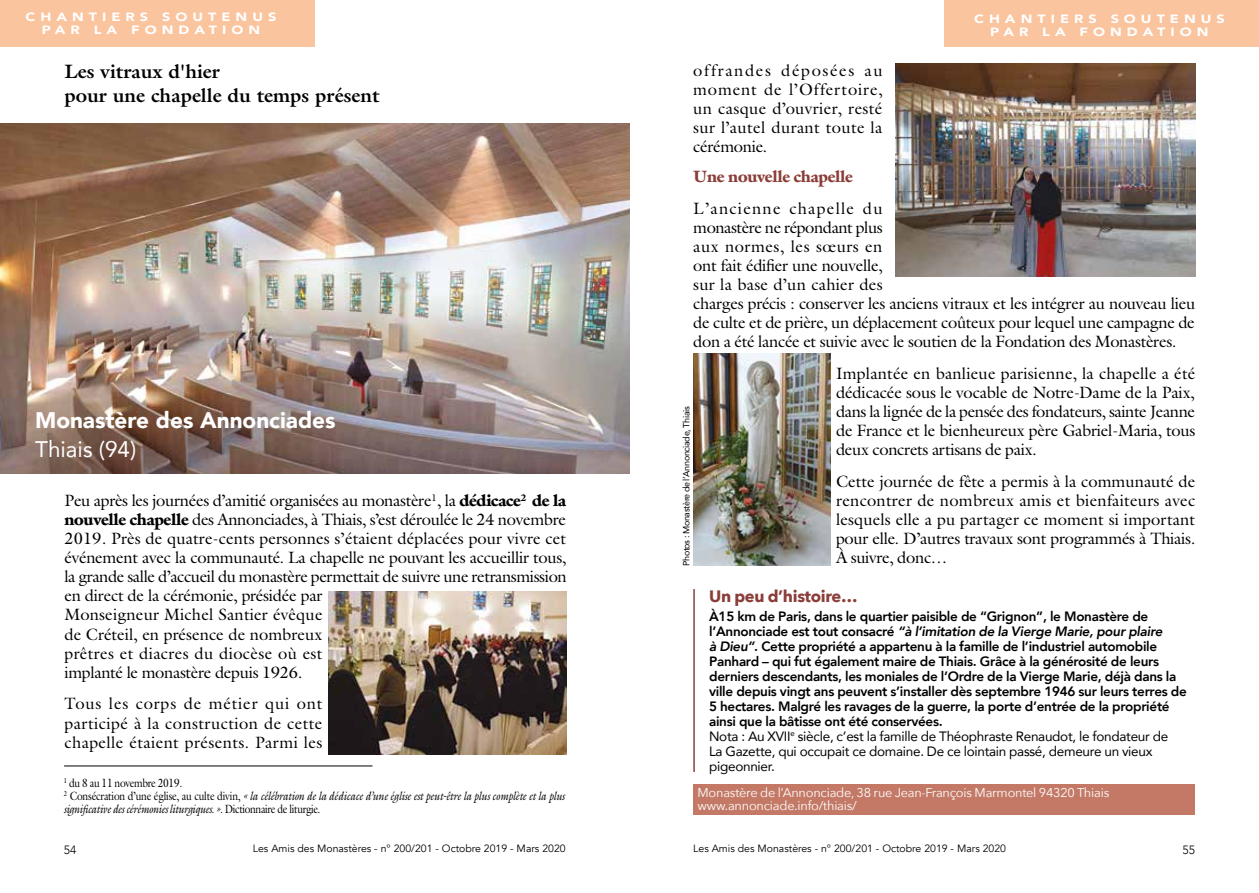
<style>
.page{position:relative;width:1259px;height:893px;background:#fff}
.page>*{position:absolute;margin:0;border:0;box-sizing:border-box;transform-origin:0 0}
.t1{font:900 22.5px "Avenir";color:#fff}
.t2{font:22.5px "Avenir";color:#fff}
.t3{font:700 19.5px/24px "Galliard Pro";color:#000}
.t4{font:16.5px/19px "Galliard Pro";letter-spacing:-.015em;color:#000;text-align:justify}
.t5{font:900 16.5px "Galliard Pro";letter-spacing:-.02em;color:#8b3d38}
.t6{font:700 16.5px "Avenir Next";letter-spacing:-.02em;color:#8b3d38}
.t7{font:800 13.5px/15px "Avenir";letter-spacing:-.02em;color:#000}
.t8{font:12.75px/13.5px "Avenir Next";letter-spacing:-.015em;color:#fff}
.t9{font:italic 12px/12.8px "Galliard Pro";letter-spacing:-.015em;color:#000;scale:.85 1}
.t10{font:900 12px/13.5px "Avenir";letter-spacing:.35em;color:#fff;text-align:center;scale:1.2 1}
.t11{font:300 12px "Avenir";color:#000}
.t12{font:10.5px "Avenir";color:#000}
.t13{font:9px "Avenir";letter-spacing:-.04em;color:#000}
.s1{font-weight:900}
.s2{font-style:normal}
.s3{font-style:italic}
.s4{font-weight:400}
</style>
<div class="page">
<div style="left:944px;top:0;width:315px;height:47px;background:#f9c49e"></div>
<div style="left:0;top:0;width:315px;height:47px;background:#f9c49e"></div>
<div style="left:693px;top:784px;width:502px;height:17px;background:#c37966"></div>
<div style="left:693px;top:797px;width:502px;height:18px;background:#c37966"></div>
<hr style="left:64px;top:766px;width:308px;height:1px;background:#000">
<hr style="left:693px;top:589px;width:2px;height:183px;background:#8b3d38">
<img style="left:329px;top:592px;width:237px;height:163px">
<img style="left:0;top:123px;width:629px;height:350px">
<img style="left:895px;top:64px;width:300px;height:212px">
<img style="left:693px;top:353px;width:137px;height:213px">
<p class="t10" style="left:26px;top:9px;width:210px">CHANTIERS SOUTENUS<br>PAR LA FONDATION</p>
<p class="t3" style="left:64px;top:59px;width:317px">Les vitraux d'hier<br>pour une chapelle du temps présent</p>
<h1 class="t1" style="left:35px;top:400px;width:302px">Monastère des Annonciades</h1>
<h1 class="t2" style="left:35px;top:431px;width:103px">Thiais (94)</h1>
<p class="t4" style="left:64px;top:491px;width:504px;text-align:left">Peu après les journées d’amitié organisées au monastère<sup>1</sup>, la <span class="s1">dédicace</span><sup>2</sup> <span class="s1">de la nouvelle chapelle</span> des Annonciades, à Thiais, s’est déroulée le 24 novembre 2019. Près de quatre-cents personnes s’étaient déplacées pour vivre cet événement avec la communauté. La chapelle ne pouvant les accueillir tous, la grande salle d’accueil du monastère permettait de suivre une retransmission en direct de la cérémonie, présidée par<br>Monseigneur Michel Santier évêque<br>de Créteil, en présence de nombreux<br>prêtres et diacres du diocèse où est<br>implanté le monastère depuis 1926.</p>
<p class="t4" style="left:64px;top:694px;width:260px">Tous les corps de métier qui ont participé à la construction de cette chapelle étaient présents. Parmi les</p>
<p class="t9" style="left:64px;top:777px;width:591px"><sup>1</sup> <span class="s2">du 8 au 11 novembre 2019.<br></span><sup>2</sup> <span class="s2">Consécration d’une église, au culte divin,</span> « la célébration de la dédicace d’une église est peut-être la plus complète et la plus significative des cérémonies liturgiques. »<span class="s2">. Dictionnaire de liturgie.</span></p>
<p class="t10" style="left:974px;top:11px;width:210px">CHANTIERS SOUTENUS<br>PAR LA FONDATION</p>
<p class="t4" style="left:693px;top:60px;width:191px">offrandes déposées au moment de l’Offertoire, un casque d’ouvrier, resté sur l’autel durant toute la cérémonie.</p>
<p class="t5" style="left:693px;top:166px;width:161px">Une nouvelle chapelle</p>
<p class="t4" style="left:693px;top:198px;width:503px;text-align:left">L’ancienne chapelle du<br>monastère ne répondant plus<br>aux normes, les sœurs en<br>ont fait édifier une nouvelle,<br>sur la base d’un cahier des<br>charges précis : conserver les anciens vitraux et les intégrer au nouveau lieu de culte et de prière, un déplacement coûteux pour lequel une campagne de don a été lancée et suivie avec le soutien de la Fondation des Monastères.</p>
<p class="t4" style="left:836px;top:364px;width:361px">Implantée en banlieue parisienne, la chapelle a été dédicacée sous le vocable de Notre-Dame de la Paix, dans la lignée de la pensée des fondateurs, sainte Jeanne de France et le bienheureux père Gabriel-Maria, tous deux concrets artisans de paix.</p>
<p class="t4" style="left:836px;top:472px;width:361px">Cette journée de fête a permis à la communauté de rencontrer de nombreux amis et bienfaiteurs avec lesquels elle a pu partager ce moment si important pour elle. D’autres travaux sont programmés à Thiais.<br>À suivre, donc…</p>
<p class="t6" style="left:709px;top:582px;width:150px">Un peu d’histoire…</p>
<p class="t7" style="left:709px;top:609px;width:479px">À15 km de Paris, dans le quartier paisible de “Grignon”, le Monastère de l’Annonciade est tout consacré <span class="s3">“à l’imitation de la Vierge Marie, pour plaire<br>à Dieu”</span>. Cette propriété a appartenu à la famille de l’industriel automobile Panhard – qui fut également maire de Thiais. Grâce à la générosité de leurs derniers descendants, les moniales de l’Ordre de la Vierge Marie, déjà dans la ville depuis vingt ans peuvent s’installer dès septembre 1946 sur leurs terres de 5 hectares. Malgré les ravages de la guerre, la porte d’entrée de la propriété ainsi que la bâtisse ont été conservées.<br><span class="s4">Nota : Au XVII</span><sup>e</sup> <span class="s4">siècle, c’est la famille de Théophraste Renaudot, le fondateur de<br>La Gazette, qui occupait ce domaine. De ce lointain passé, demeure un vieux pigeonnier.</span></p>
<p class="t13" style="left:679px;top:566px;width:161px;rotate:-90deg">Photos : Monastère de l’Annonciade, Thiais</p>
<p class="t8" style="left:697px;top:785px;width:413px">Monastère de l’Annonciade, 38 rue Jean-François Marmontel 94320 Thiais www.annonciade.info/thiais/</p>
<p class="t11" style="left:64px;top:843px;width:14px">54</p>
<p class="t12" style="left:253px;top:843px;width:314px">Les Amis des Monastères - n° 200/201 - Octobre 2019 - Mars 2020</p>
<p class="t11" style="left:1182px;top:843px;width:14px">55</p>
<p class="t12" style="left:693px;top:843px;width:314px">Les Amis des Monastères - n° 200/201 - Octobre 2019 - Mars 2020</p>
</div>
